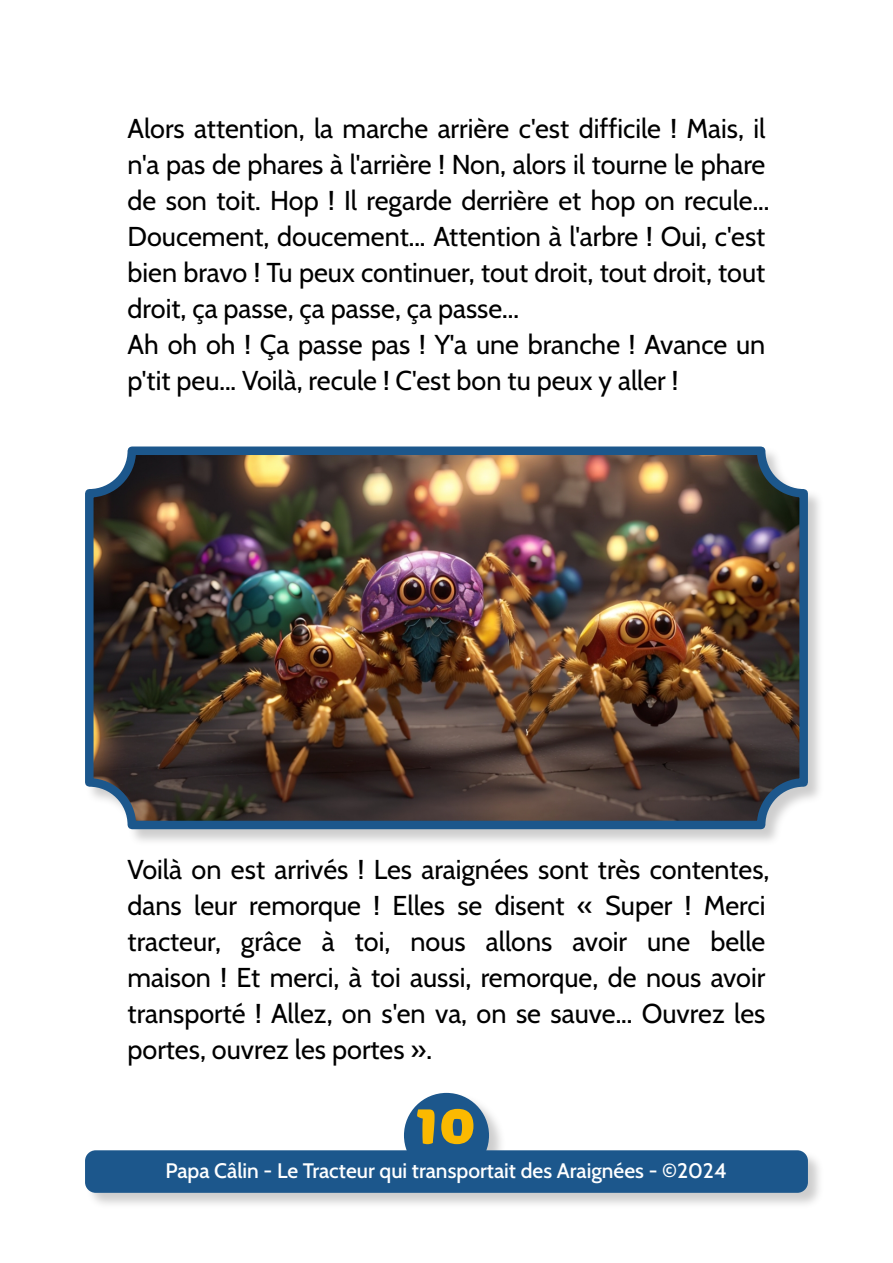
<style>
.page{position:relative;width:893px;height:1263px;background:#fff}
.page>*{position:absolute;margin:0;border:0;box-sizing:border-box;transform-origin:0 0}
.t1{font:60px "Kavoon";color:#fbb900}
.t2{font:27.3px/36px "Cabin";color:#000}
.t3{font:500 21px "Cabin";color:#fff}
</style>
<div class="page">
<div style="left:85px;top:446px;width:740px;height:400px;background:#9d9c9c;opacity:.5"></div>
<img style="left:89px;top:451px;width:715px;height:374px;border-radius:43px">
<div style="left:85px;top:446px;width:723px;height:383px;border:9px solid #1c578c;border-radius:43px"></div>
<div style="left:404px;top:1093px;width:102px;height:102px;background:#9d9c9c;opacity:.5"></div>
<div style="left:404px;top:1093px;width:85px;height:85px;background:#1c578c;border-radius:50%"></div>
<div style="left:85px;top:1150px;width:740px;height:60px;background:#9d9c9c;opacity:.5"></div>
<div style="left:85px;top:1150px;width:723px;height:43px;background:#1c578c;border-radius:11px"></div>
<p class="t2" style="left:128px;top:110px;width:643px">Alors attention, la marche arrière c'est difficile ! Mais, il n'a pas de phares à l'arrière ! Non, alors il tourne le phare de son toit. Hop ! Il regarde derrière et hop on recule...<br>Doucement, doucement... Attention à l'arbre ! Oui, c'est bien bravo ! Tu peux continuer, tout droit, tout droit, tout droit, ça passe, ça passe, ça passe...<br>Ah oh oh ! Ça passe pas ! Y'a une branche ! Avance un p'tit peu... Voilà, recule ! C'est bon tu peux y aller !</p>
<p class="t2" style="left:128px;top:851px;width:643px">Voilà on est arrivés ! Les araignées sont très contentes, dans leur remorque ! Elles se disent « Super ! Merci tracteur, grâce à toi, nous allons avoir une belle maison ! Et merci, à toi aussi, remorque, de nous avoir transporté ! Allez, on s'en va, on se sauve... Ouvrez les portes, ouvrez les portes ».</p>
<h1 class="t1" style="left:416px;top:1084px;width:62px">10</h1>
<p class="t3" style="left:165px;top:1158px;width:563px">Papa Câlin - Le Tracteur qui transportait des Araignées - ©2024</p>
</div>
